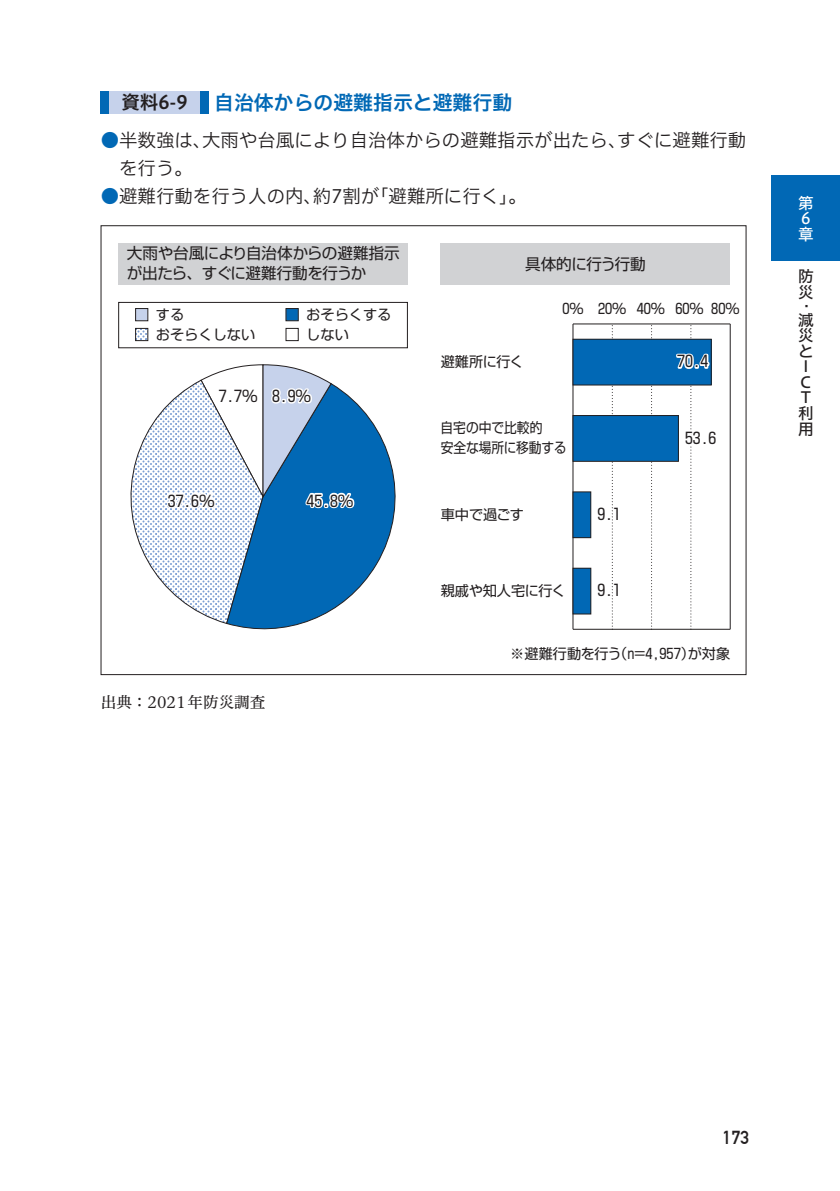
<style>
.page{position:relative;width:840px;height:1191px;background:#fff}
.page>*{position:absolute;margin:0;border:0;box-sizing:border-box;transform-origin:0 0}
.小見出し{font:19.8px "Hiragino UD Sans F Std N W6";color:#0168b5}
.本文{font:18.4px/28.4px "Hiragino UD Sans F Std N W3";color:#231f20}
.資料No{font:18.4px "Hiragino UD Sans F Std N W6";color:#231f20}
.t1{font:700 18.4px "DIN Alternate";color:#231f20}
.t2{font:15.6px/19.8px "Shin Go Pro";letter-spacing:-.025em;color:#231f20}
.脚注{font:15.6px "Hiragino UD Serif Std N W4";color:#231f20}
.t3{font:15.6px/15.6px "Hiragino UD Sans F Std N W5";color:#231f20}
.t4{font:15.6px/15.6px "Hiragino UD Sans F Std N W5";color:#fff}
.t5{font:14.2px "Shin Go Pro";color:#231f20}
.t6{font:14.2px/19.8px "Shin Go Pro";color:#231f20;scale:.9 1}
.t7{font:14.2px "Shin Go Pro";letter-spacing:-.02em;color:#231f20}
.s1{color:#0168b5}
.s2{color:#c6d2eb}
.s3{color:#bfbfbf}
.s4{color:#fff}
</style>
<div class="page">
<div style="left:771px;top:176px;width:68px;height:85px;background:#0168b5"></div>
<hr style="left:572px;top:629px;width:157px;height:1px;background:#231f20">
<hr style="left:572px;top:324px;width:1px;height:305px;background:#231f20">
<svg style="left:651px;top:324px;width:1px;height:305px"></svg>
<hr style="left:729px;top:324px;width:1px;height:305px;background:#231f20">
<hr style="left:572px;top:323px;width:157px;height:1px;background:#231f20">
<div style="left:572px;top:339px;width:138px;height:46px;background:#0168b5"></div>
<div style="left:572px;top:339px;width:139px;height:46px;border:1px solid #231f20"></div>
<div style="left:572px;top:415px;width:106px;height:46px;background:#0168b5"></div>
<div style="left:572px;top:415px;width:106px;height:46px;border:1px solid #231f20"></div>
<div style="left:572px;top:492px;width:18px;height:45px;background:#0168b5"></div>
<div style="left:572px;top:491px;width:18px;height:47px;border:1px solid #231f20"></div>
<div style="left:572px;top:568px;width:18px;height:46px;background:#0168b5"></div>
<div style="left:572px;top:568px;width:18px;height:46px;border:1px solid #231f20"></div>
<svg style="left:674px;top:324px;width:44px;height:305px"></svg>
<svg style="left:594px;top:324px;width:26px;height:305px"></svg>
<svg style="left:227px;top:401px;width:169px;height:229px"></svg>
<div style="left:118px;top:302px;width:289px;height:46px;border:1px solid #231f20"></div>
<div style="left:135px;top:308px;width:13px;height:13px;border:1px solid #231f20"></div>
<div style="left:285px;top:308px;width:13px;height:13px;border:1px solid #231f20"></div>
<div style="left:135px;top:328px;width:13px;height:13px;border:1px solid #231f20"></div>
<div style="left:285px;top:328px;width:13px;height:13px;border:1px solid #231f20"></div>
<svg style="left:130px;top:364px;width:225px;height:260px"></svg>
<div style="left:440px;top:243px;width:289px;height:41px;background:#d1d2d4"></div>
<div style="left:119px;top:243px;width:289px;height:41px;background:#d1d2d4"></div>
<div style="left:109px;top:91px;width:91px;height:22px;background:#c6d2eb"></div>
<div style="left:101px;top:91px;width:8px;height:22px;background:#0168b5"></div>
<div style="left:200px;top:91px;width:8px;height:22px;background:#0168b5"></div>
<p class="資料No" style="left:121px;top:88px;width:68px">資料6-9</p>
<p class="小見出し" style="left:214px;top:87px;width:299px">自治体からの避難指示と避難行動</p>
<p class="資料No" style="left:116px;top:88px;width:79px">資料0-00</p>
<p class="本文" style="left:119px;top:124px;width:628px;text-indent:-18px"><span class="s1">●</span>半数強は、大雨や台風により自治体からの避難指示が出たら、すぐに避難行動を行う。</p>
<p class="本文" style="left:101px;top:181px;width:427px"><span class="s1">●</span>避難行動を行う人の内、約7割が「避難所に行く」。</p>
<p class="t2" style="left:127px;top:241px;width:274px">大雨や台風により自治体からの避難指示が出たら、すぐに避難行動を行うか</p>
<p class="t5" style="left:134px;top:303px;width:51px"><span class="s2">■</span> する</p>
<p class="t5" style="left:285px;top:303px;width:108px"><span class="s1">■</span> おそらくする</p>
<p class="t5" style="left:134px;top:323px;width:122px"><span class="s3">■</span> おそらくしない</p>
<p class="t5" style="left:285px;top:323px;width:65px"><span class="s4">■</span> しない</p>
<p class="t2" style="left:218px;top:384px;width:94px">7.7% 8.9%</p>
<p class="t2" style="left:168px;top:489px;width:48px">37.6%</p>
<p class="t2" style="left:306px;top:489px;width:48px">45.8%</p>
<p class="脚注" style="left:101px;top:691px;width:166px">出典：2021年防災調査</p>
<p class="t2" style="left:524px;top:252px;width:122px">具体的に行う行動</p>
<p class="t5" style="left:440px;top:350px;width:84px">避難所に行く</p>
<p class="t5" style="left:562px;top:297px;width:179px">0% 20% 40% 60% 80%</p>
<p class="t2" style="left:676px;top:350px;width:33px">70.4</p>
<p class="t6" style="left:440px;top:416px;width:141px">自宅の中で比較的<br>安全な場所に移動する</p>
<p class="t5" style="left:440px;top:502px;width:85px">車中で過ごす</p>
<p class="t7" style="left:440px;top:579px;width:126px">親戚や知人宅に行く</p>
<p class="t2" style="left:597px;top:502px;width:25px">9.1</p>
<p class="t2" style="left:597px;top:578px;width:25px">9.1</p>
<p class="t2" style="left:684px;top:426px;width:33px">53.6</p>
<p class="t5" style="left:510px;top:641px;width:221px">※避難行動を行う（n=4,957）が対象</p>
<p class="t4" style="left:797px;top:194px;width:16px">第第第</p>
<p class="t3" style="left:797px;top:268px;width:17px">防防</p>
<p class="t3" style="left:797px;top:311px;width:17px">防</p>
<p class="t3" style="left:816px;top:304px;width:6px;rotate:90deg">防</p>
<p class="t3" style="left:797px;top:326px;width:16px">防防防防防防防</p>
<p class="t1" style="left:722px;top:1124px;width:28px">173</p>
</div>
